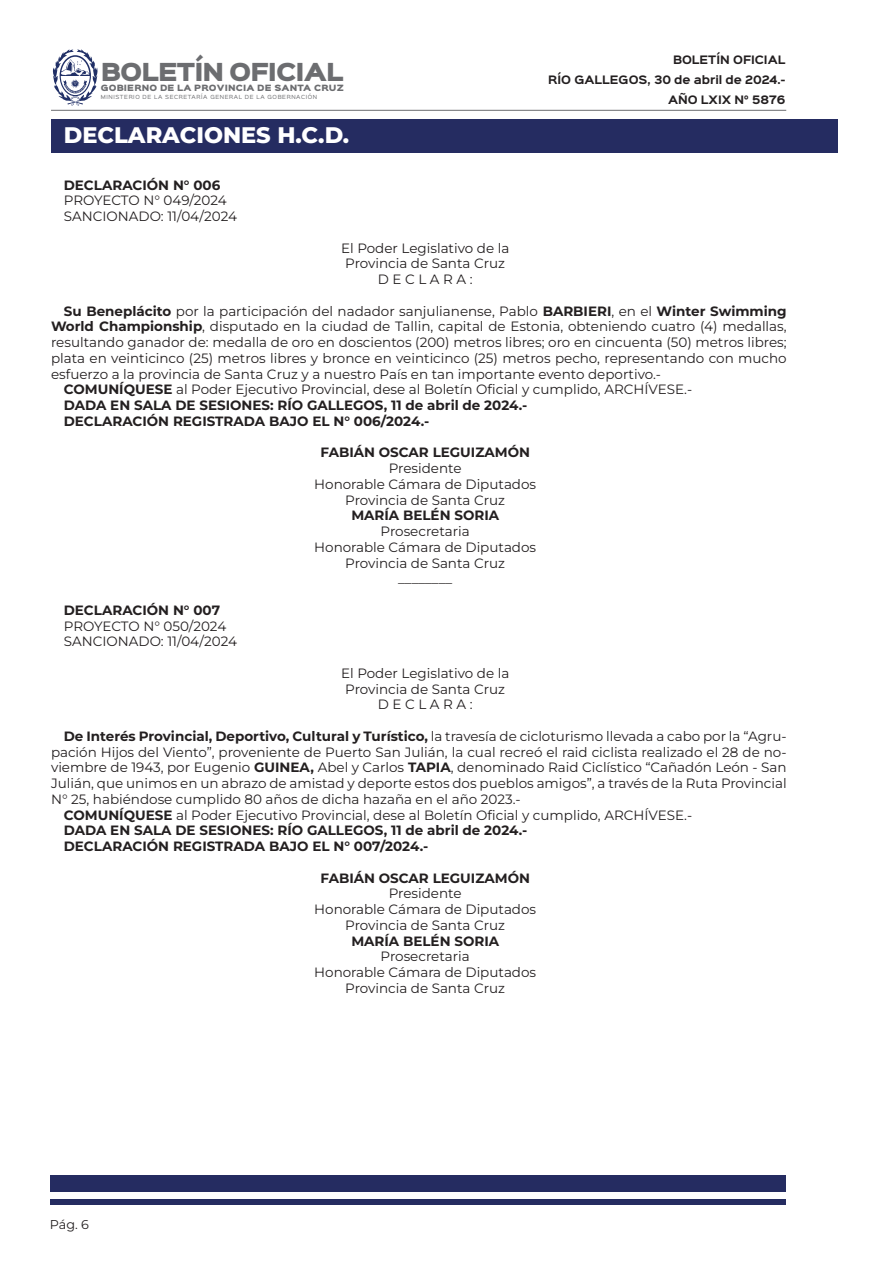
<style>
.page{position:relative;width:893px;height:1263px;background:#fff}
.page>*{position:absolute;margin:0;border:0;box-sizing:border-box;transform-origin:0 0}
.t1{font:800 22.5px "Montserrat";color:#fff}
.t2{font:22.35px "Sinkin Sans 900 X Black";letter-spacing:-.04em;color:#6c6d70}
.Normal__Web{font:13.5px/15.8px "Montserrat";color:#231f20;text-align:justify}
.t3{font:700 13.5px "Montserrat";color:#231f20}
.t4{font:12.75px "Montserrat";color:#231f20}
.t5{font:700 10.5px/20px "Sinkin Sans 700";color:#231f20;text-align:right}
.t6{font:7.8px "Sinkin Sans 900 X Black";letter-spacing:.02em;color:#6c6d70}
.t7{font:5.1px "Sinkin Sans 400";letter-spacing:.12em;color:#6c6d70}
.s1{font-weight:700}
</style>
<div class="page">
<svg style="left:53px;top:49px;width:45px;height:57px"></svg>
<hr style="left:51px;top:110px;width:735px;height:1px;background:#6c6d70">
<div style="left:50px;top:1176px;width:736px;height:16px;background:#252c61"></div>
<div style="left:50px;top:1199px;width:736px;height:5px;background:#252c61"></div>
<div style="left:51px;top:119px;width:787px;height:33px;background:#252c61"></div>
<h2 class="t2" style="left:101px;top:61px;width:244px">BOLETÍN OFICIAL</h2>
<p class="t6" style="left:101px;top:84px;width:245px">GOBIERNO DE LA PROVINCIA DE SANTA CRUZ</p>
<p class="t7" style="left:101px;top:93px;width:218px">MINISTERIO DE LA SECRETARÍA GENERAL DE LA GOBERNACIÓN</p>
<p class="t5" style="left:548px;top:50px;width:239px">BOLETÍN OFICIAL<br>RÍO GALLEGOS, 30 de abril de 2024.-<br>AÑO LXIX N° 5876</p>
<p class="t1" style="left:64px;top:120px;width:287px">DECLARACIONES H.C.D.</p>
<p class="t3" style="left:64px;top:175px;width:158px">DECLARACIÓN N° 006</p>
<p class="Normal__Web" style="left:64px;top:192px;width:164px">PROYECTO N° 049/2024</p>
<p class="Normal__Web" style="left:64px;top:208px;width:175px">SANCIONADO: 11/04/2024</p>
<p class="Normal__Web" style="left:341px;top:240px;width:170px">El Poder Legislativo de la</p>
<p class="Normal__Web" style="left:345px;top:255px;width:161px">Provincia de Santa Cruz</p>
<p class="Normal__Web" style="left:378px;top:271px;width:96px">D E C L A R A :</p>
<p class="Normal__Web" style="left:51px;top:303px;width:737px;text-indent:13px"><span class="s1">Su Beneplácito</span> por la participación del nadador sanjulianense, Pablo <span class="s1">BARBIERI</span>, en el <span class="s1">Winter Swimming World Championship</span>, disputado en la ciudad de Tallin, capital de Estonia, obteniendo cuatro (4) medallas, resultando ganador de: medalla de oro en doscientos (200) metros libres; oro en cincuenta (50) metros libres; plata en veinticinco (25) metros libres y bronce en veinticinco (25) metros pecho, representando con mucho esfuerzo a la provincia de Santa Cruz y a nuestro País en tan importante evento deportivo.-</p>
<p class="Normal__Web" style="left:64px;top:381px;width:630px"><span class="s1">COMUNÍQUESE</span> al Poder Ejecutivo Provincial, dese al Boletín Oficial y cumplido, ARCHÍVESE.-</p>
<p class="t3" style="left:64px;top:395px;width:465px">DADA EN SALA DE SESIONES: RÍO GALLEGOS, 11 de abril de 2024.-</p>
<p class="t3" style="left:64px;top:411px;width:367px">DECLARACIÓN REGISTRADA BAJO EL N° 006/2024.-</p>
<p class="t3" style="left:320px;top:443px;width:211px">FABIÁN OSCAR LEGUIZAMÓN</p>
<p class="Normal__Web" style="left:389px;top:460px;width:74px">Presidente</p>
<p class="Normal__Web" style="left:314px;top:476px;width:223px">Honorable Cámara de Diputados</p>
<p class="Normal__Web" style="left:345px;top:492px;width:161px">Provincia de Santa Cruz</p>
<p class="t3" style="left:351px;top:506px;width:149px">MARÍA BELÉN SORIA</p>
<p class="Normal__Web" style="left:381px;top:523px;width:91px">Prosecretaria</p>
<p class="Normal__Web" style="left:314px;top:539px;width:223px">Honorable Cámara de Diputados</p>
<p class="Normal__Web" style="left:345px;top:555px;width:161px">Provincia de Santa Cruz</p>
<p class="Normal__Web" style="left:398px;top:570px;width:55px">________</p>
<p class="t3" style="left:64px;top:600px;width:158px">DECLARACIÓN N° 007</p>
<p class="Normal__Web" style="left:64px;top:618px;width:164px">PROYECTO N° 050/2024</p>
<p class="Normal__Web" style="left:64px;top:633px;width:175px">SANCIONADO: 11/04/2024</p>
<p class="Normal__Web" style="left:341px;top:665px;width:170px">El Poder Legislativo de la</p>
<p class="Normal__Web" style="left:345px;top:681px;width:161px">Provincia de Santa Cruz</p>
<p class="Normal__Web" style="left:378px;top:696px;width:96px">D E C L A R A :</p>
<p class="Normal__Web" style="left:51px;top:728px;width:737px;text-indent:13px"><span class="s1">De Interés Provincial, Deportivo, Cultural y Turístico,</span> la travesía de cicloturismo llevada a cabo por la “Agru&shy;pación Hijos del Viento”, proveniente de Puerto San Julián, la cual recreó el raid ciclista realizado el 28 de no&shy;viembre de 1943, por Eugenio <span class="s1">GUINEA,</span> Abel y Carlos <span class="s1">TAPIA</span>, denominado Raid Ciclístico “Cañadón León - San Julián, que unimos en un abrazo de amistad y deporte estos dos pueblos amigos”, a través de la Ruta Provincial N° 25, habiéndose cumplido 80 años de dicha hazaña en el año 2023.-</p>
<p class="Normal__Web" style="left:64px;top:807px;width:630px"><span class="s1">COMUNÍQUESE</span> al Poder Ejecutivo Provincial, dese al Boletín Oficial y cumplido, ARCHÍVESE.-</p>
<p class="t3" style="left:64px;top:821px;width:465px">DADA EN SALA DE SESIONES: RÍO GALLEGOS, 11 de abril de 2024.-</p>
<p class="t3" style="left:64px;top:836px;width:366px">DECLARACIÓN REGISTRADA BAJO EL N° 007/2024.-</p>
<p class="t3" style="left:320px;top:868px;width:211px">FABIÁN OSCAR LEGUIZAMÓN</p>
<p class="Normal__Web" style="left:389px;top:885px;width:74px">Presidente</p>
<p class="Normal__Web" style="left:314px;top:901px;width:223px">Honorable Cámara de Diputados</p>
<p class="Normal__Web" style="left:345px;top:917px;width:161px">Provincia de Santa Cruz</p>
<p class="t3" style="left:351px;top:931px;width:149px">MARÍA BELÉN SORIA</p>
<p class="Normal__Web" style="left:381px;top:948px;width:91px">Prosecretaria</p>
<p class="Normal__Web" style="left:314px;top:964px;width:223px">Honorable Cámara de Diputados</p>
<p class="Normal__Web" style="left:345px;top:980px;width:161px">Provincia de Santa Cruz</p>
<p class="t4" style="left:50px;top:1215px;width:41px">Pág. 6</p>
</div>
